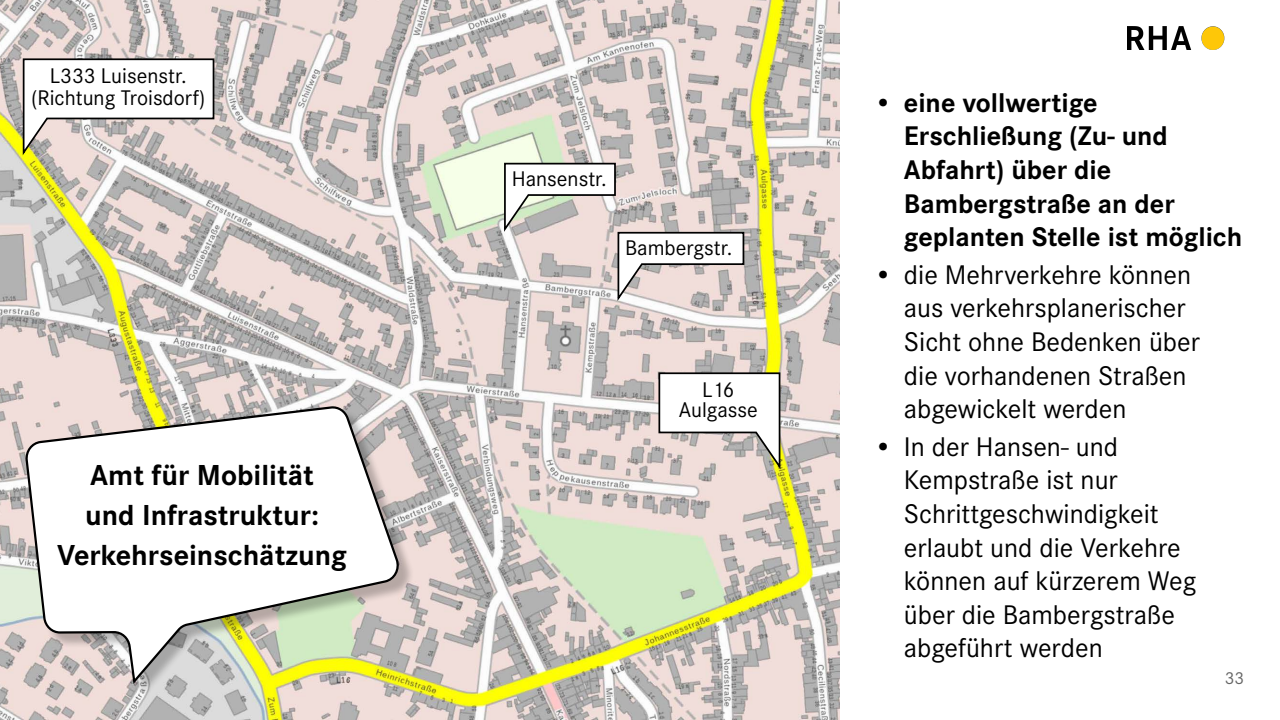
<style>
.page{position:relative;width:1280px;height:720px;background:#fff}
.page>*{position:absolute;margin:0;border:0;box-sizing:border-box;transform-origin:0 0}
.t1{font:700 30px "Corporate STOT";color:#000}
.t2{font:28px/33.6px "Corporate STOT";color:#000}
.t3{font:700 28px/33.6px "Corporate STOT";color:#000}
.t4{font:22px "Corporate S";color:#000}
.t5{font:18px "Corporate S";color:#666}
</style>
<div class="page">
<img style="left:0;top:0;width:840px;height:720px">
<div style="left:28px;top:408px;width:386px;height:290px;background:#000;opacity:.25"></div>
<svg style="left:23px;top:404px;width:380px;height:281px"></svg>
<svg style="left:22px;top:58px;width:193px;height:100px"></svg>
<svg style="left:503px;top:162px;width:242px;height:142px"></svg>
<svg style="left:658px;top:372px;width:123px;height:100px"></svg>
<img style="left:1127px;top:27px;width:98px;height:23px">
<p class="t4" style="left:50px;top:64px;width:138px">L333 Luisenstr.</p>
<p class="t4" style="left:31px;top:86px;width:176px">(Richtung Troisdorf)</p>
<p class="t1" style="left:90px;top:458px;width:225px">Amt für Mobilität</p>
<p class="t1" style="left:85px;top:497px;width:236px">und Infrastruktur:</p>
<p class="t1" style="left:57px;top:537px;width:292px">Verkehrseinschätzung</p>
<p class="t4" style="left:512px;top:166px;width:97px">Hansenstr.</p>
<p class="t4" style="left:625px;top:235px;width:109px">Bambergstr.</p>
<p class="t4" style="left:702px;top:378px;width:34px">L16</p>
<p class="t4" style="left:679px;top:398px;width:80px">Aulgasse</p>
<p class="t3" style="left:904px;top:86px;width:340px;text-indent:-30px">• eine vollwertige<br>Erschließung (Zu- und<br>Abfahrt) über die<br>Bambergstraße an der geplanten Stelle ist möglich</p>
<p class="t2" style="left:904px;top:258px;width:298px;text-indent:-30px">• die Mehrverkehre können aus verkehrsplanerischer<br>Sicht ohne Bedenken über die vorhandenen Straßen abgewickelt werden</p>
<p class="t2" style="left:904px;top:430px;width:294px;text-indent:-30px">• In der Hansen- und<br>Kempstraße ist nur<br>Schrittgeschwindigkeit erlaubt und die Verkehre können auf kürzerem Weg über die Bambergstraße abgeführt werden</p>
<p class="t5" style="left:1225px;top:668px;width:21px">33</p>
</div>
